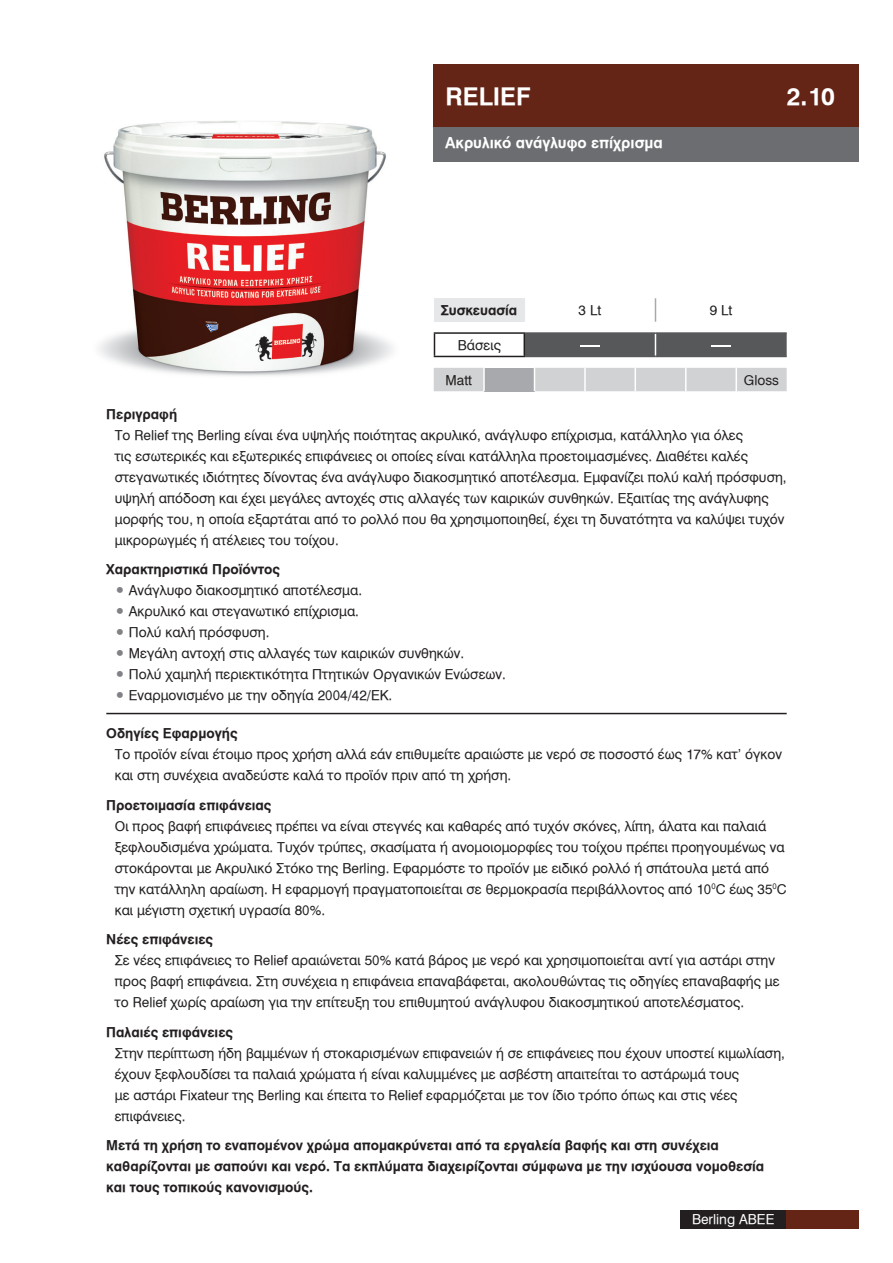
<style>
.page{position:relative;width:893px;height:1263px;background:#fff}
.page>*{position:absolute;margin:0;border:0;box-sizing:border-box;transform-origin:0 0}
.t1{font:24px "UB Helvetica Bold";color:#fff}
.t2{font:15px "UB Helvetica Bold";color:#fff}
.t3{font:13.5px/21px "UB Helvetica";color:#231f20}
.t4{font:13.5px/21px "UB Helvetica Bold";color:#231f20}
.t5{font:13.5px "UB Helvetica";color:#fff}
.t6{font:13.5px "UB Helvetica";color:#fff;scale:6 1}
.s1{font-family:"UB Helvetica Bold"}
.s2{color:#808285}
</style>
<div class="page">
<img style="left:99px;top:121px;width:294px;height:255px">
<div style="left:680px;top:1210px;width:107px;height:19px;background:#231f20"></div>
<div style="left:787px;top:1210px;width:72px;height:19px;background:#652516"></div>
<svg style="left:434px;top:368px;width:353px;height:23px;background:#cccdcf"></svg>
<hr style="left:735px;top:368px;width:2px;height:23px;background:#fff">
<hr style="left:434px;top:332px;width:91px;height:2px;background:#231f20">
<svg style="left:434px;top:334px;width:1px;height:22px"></svg>
<div style="left:524px;top:333px;width:263px;height:23px;background:#57585a"></div>
<hr style="left:434px;top:356px;width:91px;height:1px;background:#231f20">
<hr style="left:525px;top:332px;width:130px;height:2px;background:#57585a">
<hr style="left:655px;top:332px;width:132px;height:2px;background:#57585a">
<hr style="left:525px;top:356px;width:130px;height:1px;background:#57585a">
<hr style="left:655px;top:356px;width:132px;height:1px;background:#57585a">
<div style="left:434px;top:298px;width:90px;height:24px;background:#e6e7e9"></div>
<svg style="left:524px;top:298px;width:133px;height:24px"></svg>
<div style="left:434px;top:64px;width:425px;height:64px;background:#652516"></div>
<div style="left:434px;top:128px;width:425px;height:34px;background:#6c6d70"></div>
<hr style="left:106px;top:713px;width:681px;height:1px;background:#231f20">
<p class="t1" style="left:445px;top:82px;width:87px">RELIEF</p>
<p class="t1" style="left:787px;top:82px;width:50px">2.10</p>
<p class="t2" style="left:445px;top:134px;width:219px">Ακρυλικό ανάγλυφο επίχρισμα</p>
<p class="t4" style="left:441px;top:300px;width:78px">Συσκευασία</p>
<p class="t3" style="left:579px;top:300px;width:24px">3 Lt</p>
<p class="t3" style="left:710px;top:300px;width:24px">9 Lt</p>
<p class="t3" style="left:458px;top:335px;width:45px">Βάσεις</p>
<p class="t6" style="left:577px;top:337px;width:6px">-</p>
<p class="t6" style="left:708px;top:337px;width:6px">-</p>
<p class="t3" style="left:446px;top:369px;width:28px">Matt</p>
<p class="t3" style="left:744px;top:369px;width:37px">Gloss</p>
<p class="t3" style="left:115px;top:403px;width:673px;text-indent:-9px"><span class="s1">Περιγραφή<br></span>Το Relief της Berling είναι ένα υψηλής ποιότητας ακρυλικό, ανάγλυφο επίχρισμα, κατάλληλο για όλες<br>τις εσωτερικές και εξωτερικές επιφάνειες οι οποίες είναι κατάλληλα προετοιμασμένες. Διαθέτει καλές στεγανωτικές ιδιότητες δίνοντας ένα ανάγλυφο διακοσμητικό αποτέλεσμα. Εμφανίζει πολύ καλή πρόσφυση, υψηλή απόδοση και έχει μεγάλες αντοχές στις αλλαγές των καιρικών συνθηκών. Εξαιτίας της ανάγλυφης μορφής του, η οποία εξαρτάται από το ρολλό που θα χρησιμοποιηθεί, έχει τη δυνατότητα να καλύψει τυχόν μικρορωγμές ή ατέλειες του τοίχου.</p>
<p class="t4" style="left:106px;top:559px;width:175px">Χαρακτηριστικά Προϊόντος</p>
<p class="t3" style="left:115px;top:580px;width:249px"><span class="s2">•</span> Ανάγλυφο διακοσμητικό αποτέλεσμα.</p>
<p class="t3" style="left:115px;top:601px;width:246px"><span class="s2">•</span> Ακρυλικό και στεγανωτικό επίχρισμα.</p>
<p class="t3" style="left:115px;top:622px;width:156px"><span class="s2">•</span> Πολύ καλή πρόσφυση.</p>
<p class="t3" style="left:115px;top:643px;width:351px"><span class="s2">•</span> Μεγάλη αντοχή στις αλλαγές των καιρικών συνθηκών.</p>
<p class="t3" style="left:115px;top:664px;width:393px"><span class="s2">•</span> Πολύ χαμηλή περιεκτικότητα Πτητικών Οργανικών Ενώσεων.</p>
<p class="t3" style="left:115px;top:685px;width:279px"><span class="s2">•</span> Εναρμονισμένο με την οδηγία 2004/42/ΕΚ.</p>
<p class="t3" style="left:115px;top:723px;width:669px;text-indent:-9px"><span class="s1">Οδηγίες Εφαρμογής<br></span>Το προϊόν είναι έτοιμο προς χρήση αλλά εάν επιθυμείτε αραιώστε με νερό σε ποσοστό έως 17% κατ’ όγκον και στη συνέχεια αναδεύστε καλά το προϊόν πριν από τη χρήση.</p>
<p class="t3" style="left:115px;top:794px;width:673px;text-indent:-9px"><span class="s1">Προετοιμασία επιφάνειας<br></span>Οι προς βαφή επιφάνειες πρέπει να είναι στεγνές και καθαρές από τυχόν σκόνες, λίπη, άλατα και παλαιά ξεφλουδισμένα χρώματα. Τυχόν τρύπες, σκασίματα ή ανομοιομορφίες του τοίχου πρέπει προηγουμένως να στοκάρονται με Ακρυλικό Στόκο της Berling. Εφαρμόστε το προϊόν με ειδικό ρολλό ή σπάτουλα μετά από την κατάλληλη αραίωση. Η εφαρμογή πραγματοποιείται σε θερμοκρασία περιβάλλοντος από 10<sup>0</sup>C έως 35<sup>0</sup>C και μέγιστη σχετική υγρασία 80%.</p>
<p class="t3" style="left:115px;top:929px;width:666px;text-indent:-9px"><span class="s1">Νέες επιφάνειες<br></span>Σε νέες επιφάνειες το Relief αραιώνεται 50% κατά βάρος με νερό και χρησιμοποιείται αντί για αστάρι στην προς βαφή επιφάνεια. Στη συνέχεια η επιφάνεια επαναβάφεται, ακολουθώντας τις οδηγίες επαναβαφής με το Relief χωρίς αραίωση για την επίτευξη του επιθυμητού ανάγλυφου διακοσμητικού αποτελέσματος.</p>
<p class="t3" style="left:115px;top:1021px;width:672px;text-indent:-9px"><span class="s1">Παλαιές επιφάνειες<br></span>Στην περίπτωση ήδη βαμμένων ή στοκαρισμένων επιφανειών ή σε επιφάνειες που έχουν υποστεί κιμωλίαση, έχουν ξεφλουδίσει τα παλαιά χρώματα ή είναι καλυμμένες με ασβέστη απαιτείται το αστάρωμά τους<br>με αστάρι Fixateur της Berling και έπειτα το Relief εφαρμόζεται με τον ίδιο τρόπο όπως και στις νέες επιφάνειες.</p>
<p class="t4" style="left:106px;top:1135px;width:659px">Μετά τη χρήση το εναπομένον χρώμα απομακρύνεται από τα εργαλεία βαφής και στη συνέχεια καθαρίζονται με σαπούνι και νερό. Τα εκπλύματα διαχειρίζονται σύμφωνα με την ισχύουσα νομοθεσία και τους τοπικούς κανονισμούς.</p>
<p class="t5" style="left:692px;top:1211px;width:84px">Berling ABEE</p>
</div>
